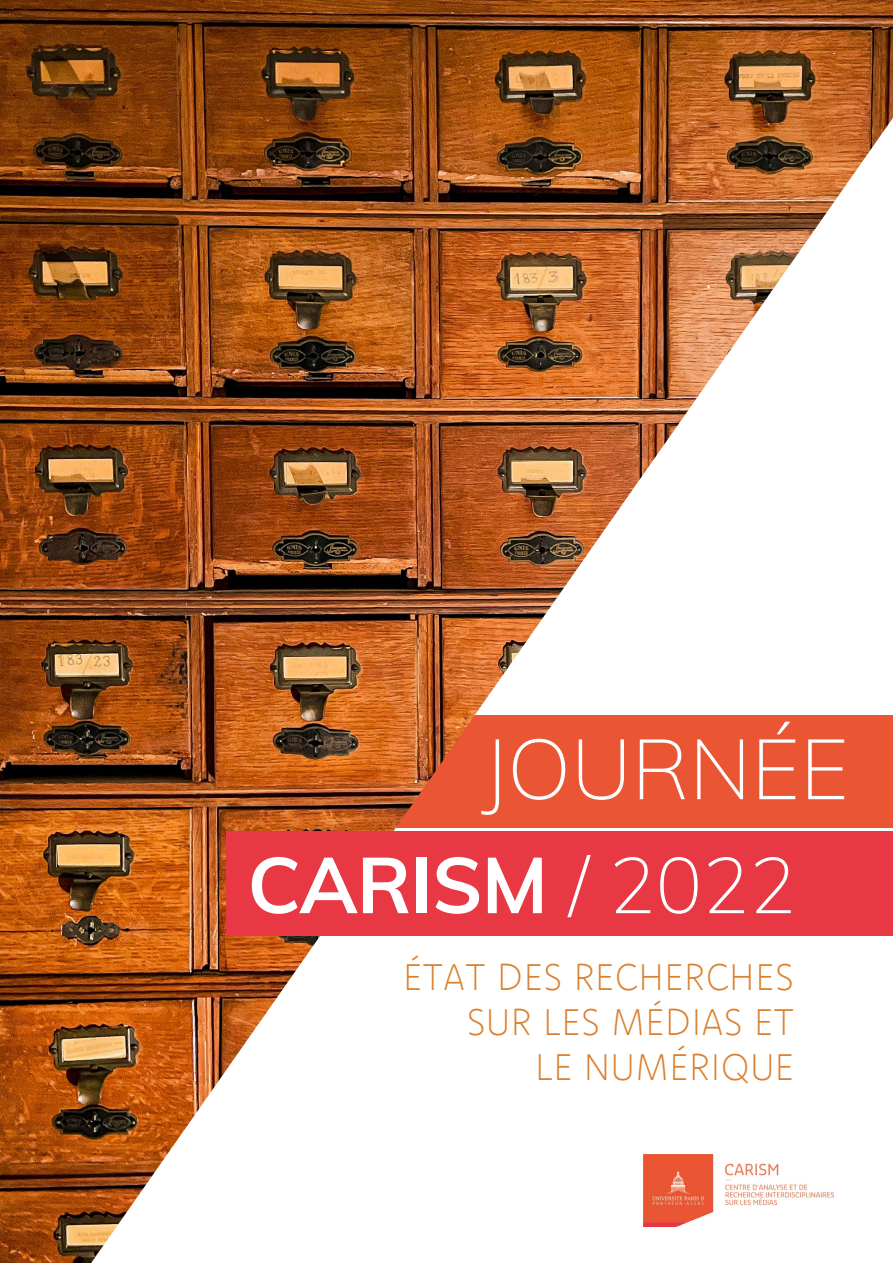
<style>
.page{position:relative;width:893px;height:1263px;background:#fff}
.page>*{position:absolute;margin:0;border:0;box-sizing:border-box;transform-origin:0 0}
.t1{font:200 84px "Muli";color:#fff}
.t2{font:700 78px "Muli";letter-spacing:-.01em;color:#fff}
.t3{font:37.5px/45px "Komet Extra Light SC";color:#db802f;text-align:right}
.s1{font-weight:200}
</style>
<div class="page">
<img style="left:0;top:0;width:893px;height:1263px">
<div style="left:227px;top:832px;width:666px;height:104px;background:#e83843"></div>
<div style="left:643px;top:1155px;width:234px;height:71px;background:#fff"></div>
<img style="left:643px;top:1155px;width:191px;height:71px">
<h1 class="t1" style="left:482px;top:708px;width:368px">JOURNÉE</h1>
<h2 class="t2" style="left:248px;top:828px;width:550px">CARISM <span class="s1">/ 2022</span></h2>
<p class="t3" style="left:403px;top:953px;width:393px">ÉTAT DES RECHERCHES<br>SUR LES MÉDIAS ET<br>LE NUMÉRIQUE</p>
</div>
